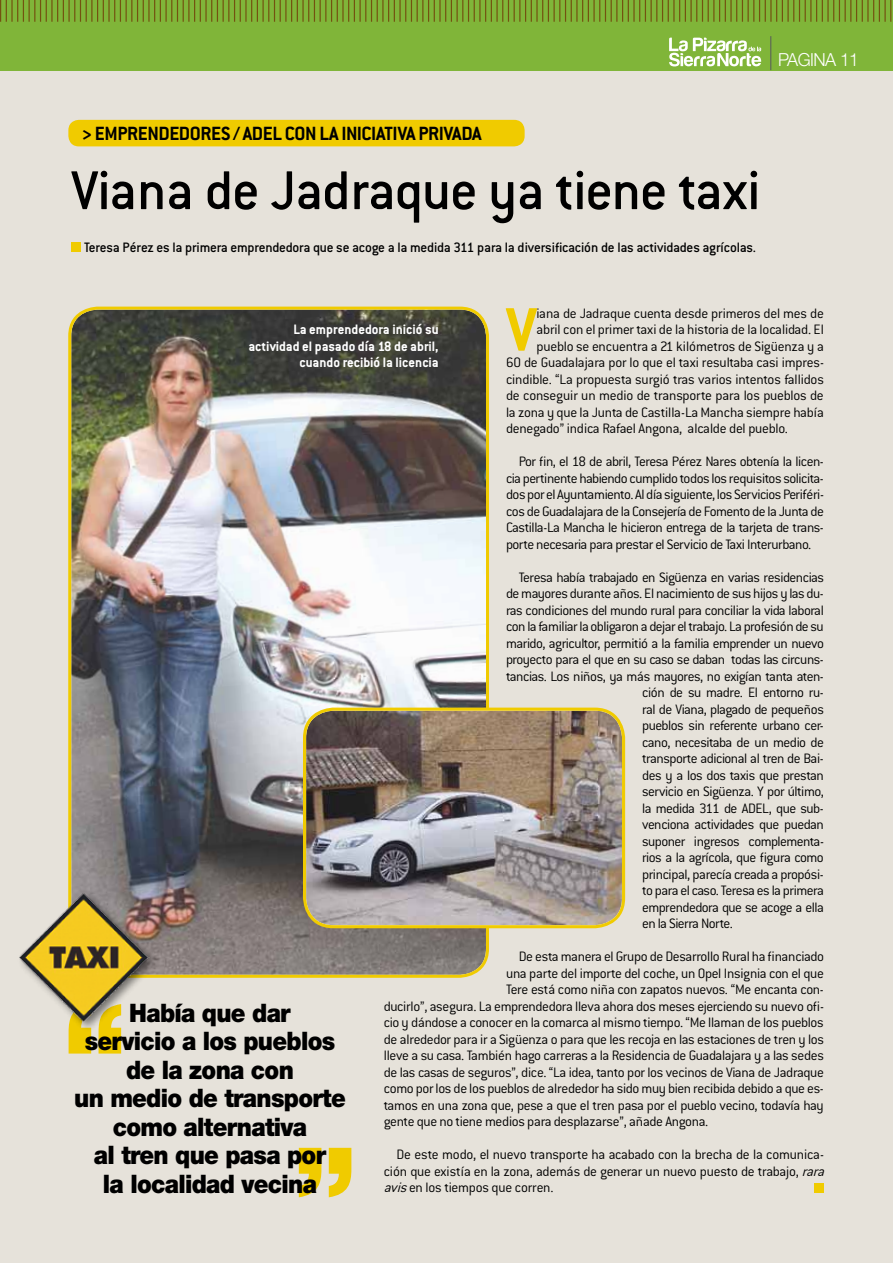
<style>
.page{position:relative;width:893px;height:1263px;background:#e6e2da}
.page>*{position:absolute;margin:0;border:0;box-sizing:border-box;transform-origin:0 0}
.t1{font:700 67.5px "Conduit ITC";color:#f0cb00}
.t2{font:500 60px "Conduit ITC";letter-spacing:-.02em;color:#000}
.t3{font:900 25.5px/28.5px "Helvetica Neue";letter-spacing:-.03em;color:#000;text-align:center;scale:.92 1}
.t4{font:700 21px "Conduit ITC";letter-spacing:-.02em;color:#000}
.t5{font:300 18px "Helvetica Neue";letter-spacing:-.03em;color:#fff}
.t6{font:300 15px/16.5px "Conduit ITC";letter-spacing:-.025em;color:#000;text-align:justify}
.t7{font:500 15px "Conduit ITC";letter-spacing:-.015em;color:#000}
.t8{font:700 15px/16.5px "Conduit ITC";color:#fff;text-align:right}
.s1{font-style:italic}
</style>
<div class="page">
<div style="left:0;top:0;width:893px;height:70px;background:#80b539"></div>
<hr style="left:770px;top:36px;width:1px;height:34px;background:#58595b">
<svg style="left:669px;top:38px;width:92px;height:28px"></svg>
<svg style="left:0;top:0;width:892px;height:22px"></svg>
<img style="left:71px;top:310px;width:414px;height:664px">
<div style="left:68px;top:307px;width:421px;height:671px;border:3px solid #f0cb00;border-radius:28px"></div>
<div style="left:68px;top:120px;width:457px;height:26px;background:#f0cb00;border-radius:10px"></div>
<div style="left:71px;top:242px;width:10px;height:10px;background:#f0cb00"></div>
<div style="left:814px;top:1183px;width:10px;height:10px;background:#f0cb00"></div>
<img style="left:306px;top:711px;width:316px;height:214px">
<div style="left:303px;top:708px;width:322px;height:220px;border:3px solid #f0cb00;border-radius:29px"></div>
<svg style="left:69px;top:1032px;width:52px;height:21px"></svg>
<svg style="left:299px;top:1148px;width:52px;height:49px"></svg>
<div style="left:17px;top:890px;width:142px;height:142px;background:#000;opacity:.5"></div>
<img style="left:17px;top:891px;width:133px;height:132px">
<p class="t5" style="left:778px;top:48px;width:82px">PAGINA 11</p>
<h3 class="t4" style="left:81px;top:121px;width:402px">&gt; EMPRENDEDORES / ADEL CON LA INICIATIVA PRIVADA</h3>
<h2 class="t2" style="left:71px;top:157px;width:691px">Viana de Jadraque ya tiene taxi</h2>
<p class="t7" style="left:84px;top:239px;width:673px">Teresa Pérez es la primera emprendedora que se acoge a la medida 311 para la diversificación de las actividades agrícolas.</p>
<h1 class="t1" style="left:506px;top:290px;width:32px">V</h1>
<p class="t6" style="left:537px;top:305px;width:289px">iana de Jadraque cuenta desde primeros del mes de</p>
<p class="t8" style="left:248px;top:321px;width:192px">La emprendedora inició su actividad el pasado día 18 de abril, cuando recibió la licencia</p>
<p class="t6" style="left:537px;top:321px;width:289px">abril con el primer taxi de la historia de la localidad. El</p>
<p class="t6" style="left:537px;top:338px;width:289px">pueblo se encuentra a 21 kilómetros de Sigüenza y a</p>
<p class="t6" style="left:506px;top:354px;width:319px">60 de Guadalajara por lo que el taxi resultaba casi impres-</p>
<p class="t6" style="left:506px;top:371px;width:319px">cindible. “La propuesta surgió tras varios intentos fallidos</p>
<p class="t6" style="left:506px;top:387px;width:319px">de conseguir un medio de transporte para los pueblos de</p>
<p class="t6" style="left:506px;top:404px;width:319px">la zona y que la Junta de Castilla-La Mancha siempre había</p>
<p class="t6" style="left:506px;top:420px;width:284px">denegado” indica Rafael Angona, alcalde del pueblo.</p>
<p class="t6" style="left:506px;top:453px;width:319px;text-indent:13px">Por fin, el 18 de abril, Teresa Pérez Nares obtenía la licen&shy;cia pertinente habiendo cumplido todos los requisitos solicita&shy;dos por el Ayuntamiento. Al día siguiente, los Servicios Periféri&shy;cos de Guadalajara de la Consejería de Fomento de la Junta de Castilla-La Mancha le hicieron entrega de la tarjeta de trans&shy;porte necesaria para prestar el Servicio de Taxi Interurbano.</p>
<p class="t6" style="left:519px;top:569px;width:307px">Teresa había trabajado en Sigüenza en varias residencias</p>
<p class="t6" style="left:506px;top:585px;width:319px">de mayores durante años. El nacimiento de sus hijos y las du-</p>
<p class="t6" style="left:506px;top:602px;width:319px">ras condiciones del mundo rural para conciliar la vida laboral</p>
<p class="t6" style="left:506px;top:618px;width:319px">con la familiar la obligaron a dejar el trabajo. La profesión de su</p>
<p class="t6" style="left:506px;top:635px;width:319px">marido, agricultor, permitió a la familia emprender un nuevo</p>
<p class="t6" style="left:506px;top:651px;width:319px">proyecto para el que en su caso se daban todas las circuns-</p>
<p class="t6" style="left:506px;top:668px;width:319px">tancias. Los niños, ya más mayores, no exigían tanta aten-</p>
<p class="t6" style="left:642px;top:684px;width:183px">ción de su madre. El entorno ru-</p>
<p class="t6" style="left:642px;top:701px;width:183px">ral de Viana, plagado de pequeños</p>
<p class="t6" style="left:642px;top:717px;width:183px">pueblos sin referente urbano cer-</p>
<p class="t6" style="left:642px;top:734px;width:183px">cano, necesitaba de un medio de</p>
<p class="t6" style="left:642px;top:750px;width:183px">transporte adicional al tren de Bai-</p>
<p class="t6" style="left:642px;top:767px;width:183px">des y a los dos taxis que prestan</p>
<p class="t6" style="left:642px;top:783px;width:183px">servicio en Sigüenza. Y por último,</p>
<p class="t6" style="left:642px;top:800px;width:183px">la medida 311 de ADEL, que sub-</p>
<p class="t6" style="left:642px;top:816px;width:183px">venciona actividades que puedan</p>
<p class="t6" style="left:642px;top:833px;width:183px">suponer ingresos complementa-</p>
<p class="t6" style="left:642px;top:849px;width:183px">rios a la agrícola, que figura como</p>
<p class="t6" style="left:642px;top:866px;width:183px">principal, parecía creada a propósi-</p>
<p class="t6" style="left:642px;top:882px;width:183px">to para el caso. Teresa es la primera</p>
<p class="t6" style="left:642px;top:899px;width:183px">emprendedora que se acoge a ella</p>
<p class="t6" style="left:642px;top:915px;width:92px">en la Sierra Norte.</p>
<p class="t6" style="left:519px;top:948px;width:307px">De esta manera el Grupo de Desarrollo Rural ha financiado</p>
<p class="t6" style="left:506px;top:965px;width:319px">una parte del importe del coche, un Opel Insignia con el que</p>
<p class="t6" style="left:506px;top:981px;width:319px">Tere está como niña con zapatos nuevos. “Me encanta con-</p>
<p class="t6" style="left:384px;top:998px;width:442px">ducirlo”, asegura. La emprendedora lleva ahora dos meses ejerciendo su nuevo ofi-</p>
<p class="t6" style="left:384px;top:1014px;width:441px">cio y dándose a conocer en la comarca al mismo tiempo. “Me llaman de los pueblos</p>
<p class="t6" style="left:384px;top:1031px;width:442px">de alrededor para ir a Sigüenza o para que les recoja en las estaciones de tren y los</p>
<p class="t6" style="left:384px;top:1047px;width:442px">lleve a su casa. También hago carreras a la Residencia de Guadalajara y a las sedes</p>
<p class="t6" style="left:384px;top:1064px;width:442px">de las casas de seguros”, dice. “La idea, tanto por los vecinos de Viana de Jadraque</p>
<p class="t6" style="left:384px;top:1080px;width:442px">como por los de los pueblos de alrededor ha sido muy bien recibida debido a que es-</p>
<p class="t6" style="left:384px;top:1097px;width:441px">tamos en una zona que, pese a que el tren pasa por el pueblo vecino, todavía hay</p>
<p class="t6" style="left:384px;top:1113px;width:326px">gente que no tiene medios para desplazarse”, añade Angona.</p>
<p class="t6" style="left:384px;top:1146px;width:446px;text-align:left;text-indent:13px">De este modo, el nuevo transporte ha acabado con la brecha de la comunica&shy;ción que existía en la zona, además de generar un nuevo puesto de trabajo, <span class="s1">rara avis</span>en los tiempos que corren.</p>
<h3 class="t3" style="left:74px;top:998px;width:297px">Había que dar<br>servicio a los pueblos de la zona con<br>un medio de transporte como alternativa<br>al tren que pasa por<br>la localidad vecina</h3>
</div>
